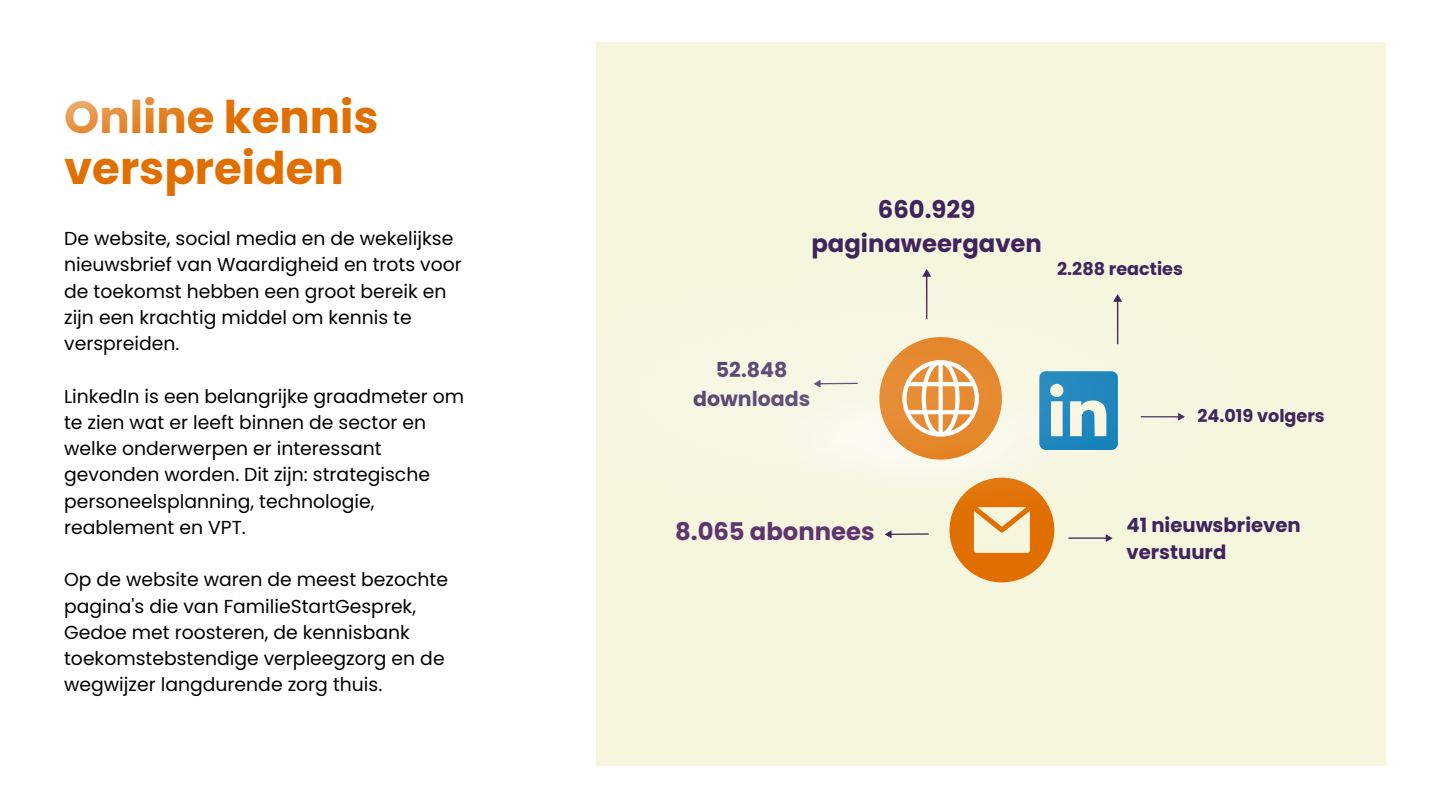
<style>
.page{position:relative;width:1440px;height:810px;background:#fff}
.page>*{position:absolute;margin:0;border:0;box-sizing:border-box;transform-origin:0 0}
.t1{font:700 45px "Poppins";color:#e06f00}
.t2{font:700 24.3px/33.7px "Poppins";color:#3f245d;text-align:center}
.t3{font:700 24.3px "Poppins";color:#5e356f}
.t4{font:700 20.6px "Poppins";color:#3f245d}
.t5{font:700 19.6px/27.1px "Poppins";color:#3f245d}
.t6{font:18.8px/26.2px "Poppins";color:#000}
.t7{font:700 17.6px "Poppins";color:#3f245d}
</style>
<div class="page">
<div style="left:596px;top:42px;width:790px;height:724px;background:#f6f6df"></div>
<svg style="left:885px;top:534px;width:228px;height:48px"></svg>
<svg style="left:810px;top:269px;width:375px;height:265px"></svg>
<p class="t1" style="left:64px;top:86px;width:316px">Online kennis</p>
<p class="t1" style="left:64px;top:137px;width:281px">verspreiden</p>
<p class="t6" style="left:64px;top:225px;width:399px">De website, social media en de wekelijkse nieuwsbrief van Waardigheid en trots voor de toekomst hebben een groot bereik en zijn een krachtig middel om kennis te verspreiden.</p>
<p class="t6" style="left:64px;top:383px;width:402px">LinkedIn is een belangrijke graadmeter om te zien wat er leeft binnen de sector en welke onderwerpen er interessant gevonden worden. Dit zijn: strategische personeelsplanning, technologie, reablement en VPT.</p>
<p class="t6" style="left:64px;top:567px;width:385px">Op de website waren de meest bezochte pagina's die van FamilieStartGesprek, Gedoe met roosteren, de kennisbank toekomstebstendige verpleegzorg en de wegwijzer langdurende zorg thuis.</p>
<p class="t2" style="left:811px;top:193px;width:232px">660.929 paginaweergaven</p>
<p class="t7" style="left:1057px;top:256px;width:127px">2.288 reacties</p>
<p class="t4" style="left:716px;top:356px;width:73px">52.848</p>
<p class="t4" style="left:693px;top:385px;width:119px">downloads</p>
<p class="t7" style="left:1197px;top:404px;width:129px">24.019 volgers</p>
<p class="t3" style="left:675px;top:514px;width:201px">8.065 abonnees</p>
<p class="t5" style="left:1127px;top:512px;width:176px">41 nieuwsbrieven verstuurd</p>
</div>
